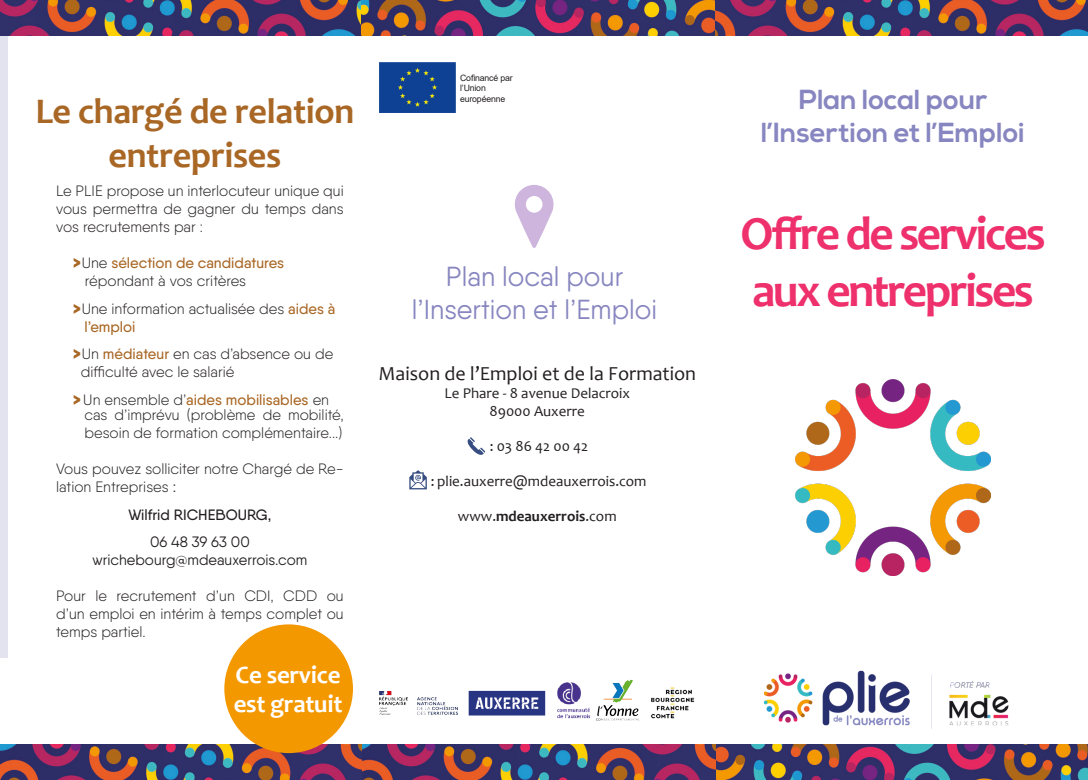
<style>
.page{position:relative;width:1088px;height:780px;background:#fff}
.page>*{position:absolute;margin:0;border:0;box-sizing:border-box;transform-origin:0 0}
.t1{font:700 47.5px/57px "Candara";letter-spacing:-.05em;color:#ee306c}
.t2{font:700 36.25px/43.5px "Candara";letter-spacing:-.01em;color:#a96725;text-align:center}
.t3{font:700 27.5px "Nexa";color:#8786c0}
.t4{font:27.5px "Qanelas Soft";color:#8786c0}
.t5{font:700 25px/28.8px "Candara";letter-spacing:-.01em;color:#fff}
.t6{font:20px "Candara";color:#231f20}
.t7{font:300 15px/18px "Qanelas Soft";color:#231f20;text-align:justify}
.t8{font:15px "Candara";color:#231f20}
.t9{font:500 15px "Qanelas Soft";color:#a96725}
.t10{font:15px "Qanelas Soft";color:#231f20}
.t11{font:700 15px "Candara";color:#231f20}
.t12{font:500 15px "Qanelas Soft";color:#231f20}
.t13{font:8.75px/10.5px "Arial";letter-spacing:-.02em;color:#231f20}
.s1{font-family:"Britannic";font-weight:700}
.s2{font-weight:300;color:#231f20}
.s3{font-family:"Britannic";font-weight:700;color:#a96725}
.s4{font-weight:500;color:#a96725}
.s5{font-weight:400}
</style>
<div class="page">
<svg style="left:514px;top:185px;width:40px;height:63px"></svg>
<img style="left:795px;top:379px;width:196px;height:196px">
<div style="left:0;top:0;width:8px;height:657px;background:#e3e3f0"></div>
<img style="left:0;top:0;width:1088px;height:35px">
<img style="left:0;top:744px;width:1088px;height:36px">
<img style="left:763px;top:670px;width:246px;height:59px">
<img style="left:379px;top:679px;width:316px;height:42px">
<svg style="left:409px;top:470px;width:18px;height:19px"></svg>
<svg style="left:467px;top:437px;width:18px;height:18px"></svg>
<div style="left:224px;top:624px;width:129px;height:129px;background:#f49800;border-radius:50%"></div>
<img style="left:380px;top:62px;width:76px;height:51px">
<p class="t2" style="left:35px;top:89px;width:320px">Le chargé de relation entreprises</p>
<p class="t7" style="left:56px;top:181px;width:289px">Le PLIE propose un interlocuteur unique qui vous permettra de gagner du temps dans vos recrutements par :</p>
<p class="t9" style="left:74px;top:253px;width:212px"><span class="s1">&gt;</span><span class="s2">Une</span> sélection de candidatures</p>
<p class="t7" style="left:85px;top:271px;width:163px">répondant à vos critères</p>
<p class="t7" style="left:74px;top:299px;width:263px"><span class="s3">&gt;</span>Une information actualisée des <span class="s4">aides à</span></p>
<p class="t9" style="left:84px;top:317px;width:53px">l’emploi</p>
<p class="t7" style="left:74px;top:344px;width:261px"><span class="s3">&gt;</span>Un <span class="s4">médiateur</span> en cas d’absence ou de</p>
<p class="t7" style="left:81px;top:362px;width:155px">difficulté avec le salarié</p>
<p class="t9" style="left:74px;top:390px;width:257px"><span class="s1">&gt;</span> <span class="s2">Un ensemble d’</span>aides mobilisables <span class="s2">en</span></p>
<p class="t7" style="left:84px;top:405px;width:261px">cas d’imprévu (problème de mobilité, besoin de formation complémentaire...)</p>
<p class="t7" style="left:56px;top:459px;width:289px">Vous pouvez solliciter notre Chargé de Re&shy;lation Entreprises <span class="s5">:</span></p>
<p class="t12" style="left:128px;top:505px;width:145px">Wilfrid RICHEBOURG,</p>
<p class="t10" style="left:150px;top:532px;width:101px">06 48 39 63 00</p>
<p class="t10" style="left:93px;top:550px;width:216px">wrichebourg@mdeauxerrois.com</p>
<p class="t7" style="left:56px;top:586px;width:289px">Pour le recrutement d’un CDI, CDD ou d’un emploi en intérim à temps complet ou temps partiel.</p>
<p class="t5" style="left:234px;top:660px;width:110px">Ce service est gratuit</p>
<p class="t13" style="left:460px;top:72px;width:54px">Cofinancé par l’Union</p>
<p class="t13" style="left:460px;top:93px;width:47px">européenne</p>
<p class="t4" style="left:446px;top:260px;width:179px">Plan local pour</p>
<p class="t4" style="left:412px;top:293px;width:247px">l’Insertion et l’Emploi</p>
<p class="t6" style="left:378px;top:360px;width:319px">Maison de l’Emploi et de la Formation</p>
<p class="t8" style="left:444px;top:383px;width:187px">Le Phare - 8 avenue Delacroix</p>
<p class="t8" style="left:490px;top:401px;width:97px">89000 Auxerre</p>
<p class="t8" style="left:490px;top:437px;width:100px">: 03 86 42 00 42</p>
<p class="t8" style="left:431px;top:472px;width:217px">: plie.auxerre@mdeauxerrois.com</p>
<p class="t11" style="left:458px;top:507px;width:160px"><span class="s5">www.</span>mdeauxerrois<span class="s5">.com</span></p>
<p class="t3" style="left:799px;top:84px;width:190px">Plan local pour</p>
<p class="t3" style="left:761px;top:117px;width:265px">l’Insertion et l’Emploi</p>
<p class="t1" style="left:740px;top:204px;width:307px">Offre de services aux entreprises</p>
</div>
